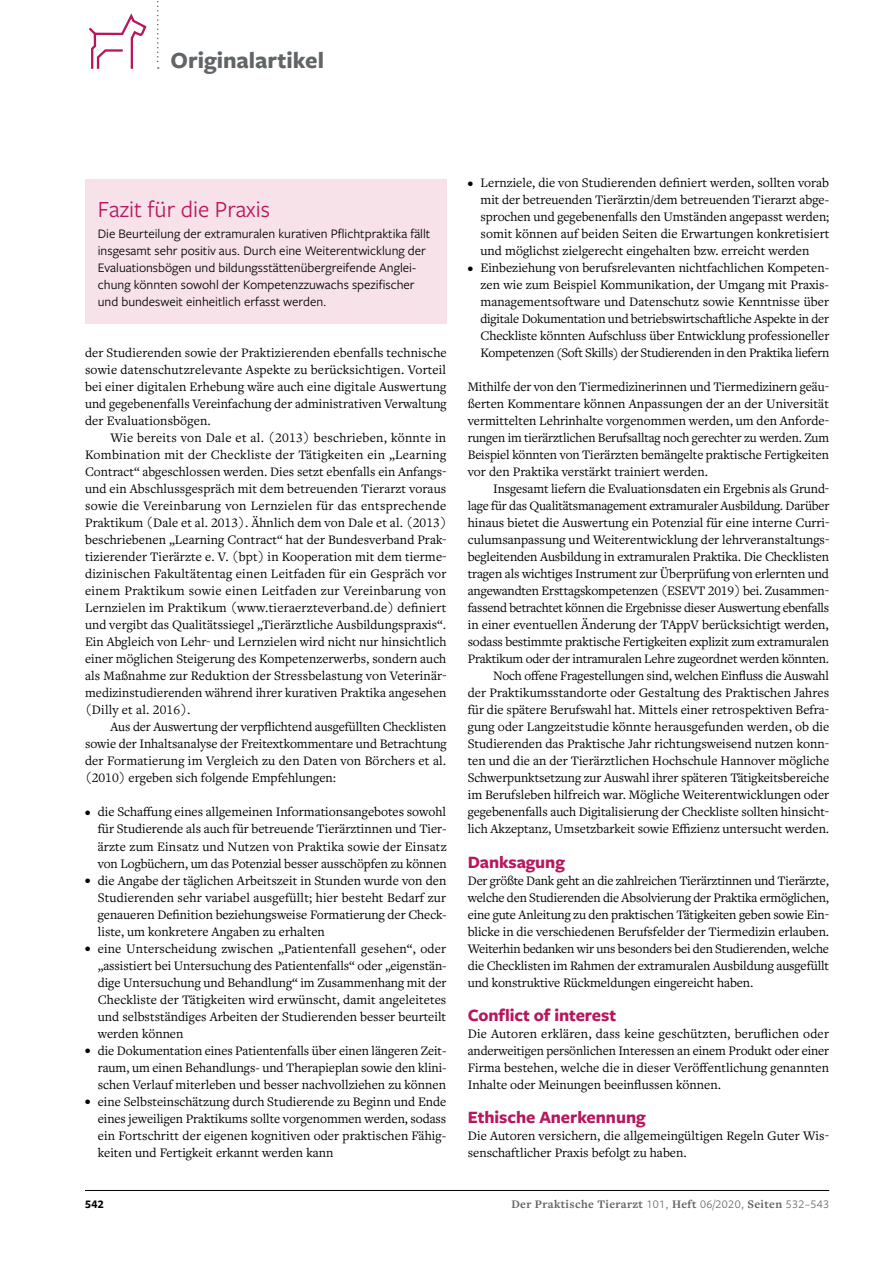
<style>
.page{position:relative;width:893px;height:1263px;background:#fff}
.page>*{position:absolute;margin:0;border:0;box-sizing:border-box;transform-origin:0 0}
.t1{font:24px "Freight Sans Pro";color:#b7175d}
.t2{font:700 24px "Freight Sans Pro";color:#616567}
.t3{font:700 18px "Freight Sans Pro";letter-spacing:-.005em;color:#b7175d}
.t4{font:13.5px/17px "Freight Text Pro";color:#000;text-align:justify}
.t5{font:13.5px/17px "Freight Sans Pro";color:#000}
.t6{font:700 12px "Freight Text Pro";letter-spacing:.03em;color:#616567}
.t7{font:700 12px "Freight Sans Pro";color:#000}
.s1{font-family:"Freight Sans Pro";font-weight:400}
</style>
<div class="page">
<hr style="left:85px;top:1190px;width:744px;height:1px;background:#000">
<svg style="left:157px;top:1px;width:2px;height:68px"></svg>
<svg style="left:89px;top:13px;width:58px;height:56px"></svg>
<div style="left:85px;top:179px;width:361px;height:145px;background:#f6e2e8"></div>
<h1 class="t2" style="left:170px;top:44px;width:155px">Originalartikel</h1>
<h1 class="t1" style="left:98px;top:193px;width:174px">Fazit für die Praxis</h1>
<p class="t5" style="left:98px;top:225px;width:334px">Die Beurteilung der extramuralen kurativen Pflichtpraktika fällt insgesamt sehr positiv aus. Durch eine Weiterentwicklung der Evaluationsbögen und bildungsstättenübergreifende Anglei&shy;chung könnten sowohl der Kompetenzzuwachs spezifischer und bundesweit einheitlich erfasst werden.</p>
<p class="t4" style="left:85px;top:344px;width:363px">der Studierenden sowie der Praktizierenden ebenfalls technische sowie datenschutzrelevante Aspekte zu berücksichtigen. Vorteil bei einer digitalen Erhebung wäre auch eine digitale Auswertung und gegebenenfalls Vereinfachung der administrativen Verwaltung der Evaluationsbögen.</p>
<p class="t4" style="left:85px;top:429px;width:363px;text-indent:26px">Wie bereits von Dale et al. (2013) beschrieben, könnte in Kombination mit der Checkliste der Tätigkeiten ein „Learning Contract“ abgeschlossen werden. Dies setzt ebenfalls ein Anfangs&shy;und ein Abschlussgespräch mit dem betreuenden Tierarzt voraus sowie die Vereinbarung von Lernzielen für das entsprechende Praktikum (Dale et al. 2013). Ähnlich dem von Dale et al. (2013) beschriebenen „Learning Contract“ hat der Bundesverband Prak&shy;tizierender Tierärzte e. V. (bpt) in Kooperation mit dem tierme&shy;dizinischen Fakultätentag einen Leitfaden für ein Gespräch vor einem Praktikum sowie einen Leitfaden zur Vereinbarung von Lernzielen im Praktikum (www.tieraerzteverband.de) definiert und vergibt das Qualitätssiegel „Tierärztliche Ausbildungspraxis“.<br>Ein Abgleich von Lehr- und Lernzielen wird nicht nur hinsichtlich einer möglichen Steigerung des Kompetenzerwerbs, sondern auch als Maßnahme zur Reduktion der Stressbelastung von Veterinär&shy;medizinstudierenden während ihrer kurativen Praktika angesehen (Dilly et al. 2016).</p>
<p class="t4" style="left:85px;top:718px;width:363px;text-indent:26px">Aus der Auswertung der verpflichtend ausgefüllten Checklisten sowie der Inhaltsanalyse der Freitextkommentare und Betrachtung der Formatierung im Vergleich zu den Daten von Börchers et al. (2010) ergeben sich folgende Empfehlungen:</p>
<p class="t4" style="left:98px;top:803px;width:350px;text-align:left">die Schaffung eines allgemeinen Informationsangebotes sowohl für Studierende als auch für betreuende Tierärztinnen und Tier&shy;ärzte zum Einsatz und Nutzen von Praktika sowie der Einsatz von Logbüchern, um das Potenzial besser ausschöpfen zu können die Angabe der täglichen Arbeitszeit in Stunden wurde von den Studierenden sehr variabel ausgefüllt; hier besteht Bedarf zur genaueren Definition beziehungsweise Formatierung der Check&shy;liste, um konkretere Angaben zu erhalten<br>eine Unterscheidung zwischen „Patientenfall gesehen“, oder „assistiert bei Untersuchung des Patientenfalls“ oder „eigenstän&shy;dige Untersuchung und Behandlung“ im Zusammenhang mit der Checkliste der Tätigkeiten wird erwünscht, damit angeleitetes und selbstständiges Arbeiten der Studierenden besser beurteilt werden können<br>die Dokumentation eines Patientenfalls über einen längeren Zeit&shy;raum, um einen Behandlungs- und Therapieplan sowie den klini&shy;schen Verlauf miterleben und besser nachvollziehen zu können eine Selbsteinschätzung durch Studierende zu Beginn und Ende eines jeweiligen Praktikums sollte vorgenommen werden, sodass ein Fortschritt der eigenen kognitiven oder praktischen Fähig&shy;keiten und Fertigkeit erkannt werden kann</p>
<p class="t4" style="left:480px;top:174px;width:350px;text-align:left">Lernziele, die von Studierenden definiert werden, sollten vorab mit der betreuenden Tierärztin/dem betreuenden Tierarzt abge&shy;sprochen und gegebenenfalls den Umständen angepasst werden; somit können auf beiden Seiten die Erwartungen konkretisiert und möglichst zielgerecht eingehalten bzw. erreicht werden Einbeziehung von berufsrelevanten nichtfachlichen Kompeten&shy;zen wie zum Beispiel Kommunikation, der Umgang mit Praxis&shy;managementsoftware und Datenschutz sowie Kenntnisse über digitale Dokumentation und betriebswirtschaftliche Aspekte in der Checkliste könnten Aufschluss über Entwicklung professioneller Kompetenzen (Soft Skills) der Studierenden in den Praktika liefern</p>
<p class="t4" style="left:468px;top:378px;width:363px">Mithilfe der von den Tiermedizinerinnen und Tiermedizinern geäu&shy;ßerten Kommentare können Anpassungen der an der Universität vermittelten Lehrinhalte vorgenommen werden, um den Anforde&shy;rungen im tierärztlichen Berufsalltag noch gerechter zu werden. Zum Beispiel könnten von Tierärzten bemängelte praktische Fertigkeiten vor den Praktika verstärkt trainiert werden.</p>
<p class="t4" style="left:468px;top:480px;width:363px;text-align:right">Insgesamt liefern die Evaluationsdaten ein Ergebnis als Grund-<br>lage für das Qualitätsmanagement extramuraler Ausbildung. Darüber hinaus bietet die Auswertung ein Potenzial für eine interne Curri&shy;culumsanpassung und Weiterentwicklung der lehrveranstaltungs&shy;begleitenden Ausbildung in extramuralen Praktika. Die Checklisten tragen als wichtiges Instrument zur Überprüfung von erlernten und angewandten Ersttagskompetenzen (ESEVT 2019) bei. Zusammen&shy;fassend betrachtet können die Ergebnisse dieser Auswertung ebenfalls in einer eventuellen Änderung der TAppV berücksichtigt werden, sodass bestimmte praktische Fertigkeiten explizit zum extramuralen Praktikum oder der intramuralen Lehre zugeordnet werden könnten.<br>Noch offene Fragestellungen sind, welchen Einfluss die Auswahl<br>der Praktikumsstandorte oder Gestaltung des Praktischen Jahres für die spätere Berufswahl hat. Mittels einer retrospektiven Befra&shy;gung oder Langzeitstudie könnte herausgefunden werden, ob die Studierenden das Praktische Jahr richtungsweisend nutzen konn&shy;ten und die an der Tierärztlichen Hochschule Hannover mögliche Schwerpunktsetzung zur Auswahl ihrer späteren Tätigkeitsbereiche im Berufsleben hilfreich war. Mögliche Weiterentwicklungen oder gegebenenfalls auch Digitalisierung der Checkliste sollten hinsicht&shy;lich Akzeptanz, Umsetzbarkeit sowie Effizienz untersucht werden.</p>
<h2 class="t3" style="left:468px;top:849px;width:99px">Danksagung</h2>
<p class="t4" style="left:468px;top:871px;width:363px">Der größte Dank geht an die zahlreichen Tierärztinnen und Tierärzte, welche den Studierenden die Absolvierung der Praktika ermöglichen, eine gute Anleitung zu den praktischen Tätigkeiten geben sowie Ein&shy;blicke in die verschiedenen Berufsfelder der Tiermedizin erlauben.<br>Weiterhin bedanken wir uns besonders bei den Studierenden, welche die Checklisten im Rahmen der extramuralen Ausbildung ausgefüllt und konstruktive Rückmeldungen eingereicht haben.</p>
<h2 class="t3" style="left:468px;top:1002px;width:150px">Conflict of interest</h2>
<p class="t4" style="left:468px;top:1024px;width:363px">Die Autoren erklären, dass keine geschützten, beruflichen oder anderweitigen persönlichen Interessen an einem Produkt oder einer Firma bestehen, welche die in dieser Veröffentlichung genannten Inhalte oder Meinungen beeinflussen können.</p>
<h2 class="t3" style="left:468px;top:1104px;width:179px">Ethische Anerkennung</h2>
<p class="t4" style="left:468px;top:1126px;width:363px">Die Autoren versichern, die allgemeingültigen Regeln Guter Wis&shy;senschaftlicher Praxis befolgt zu haben.</p>
<p class="t7" style="left:85px;top:1195px;width:20px">542</p>
<p class="t6" style="left:511px;top:1196px;width:319px">Der Praktische Tierarzt <span class="s1">101,</span> Heft <span class="s1">06/2020,</span> Seiten <span class="s1">532–543</span></p>
</div>
